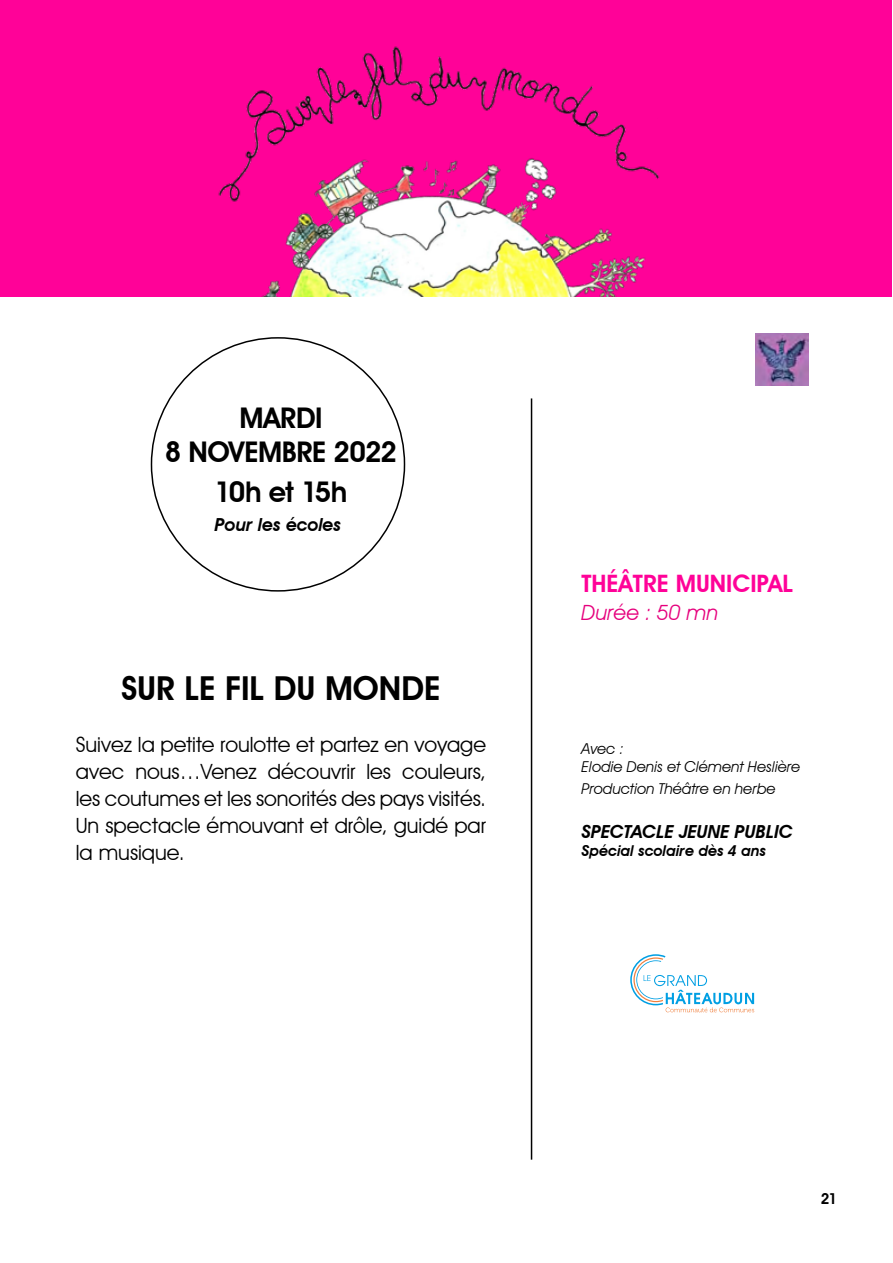
<style>
.page{position:relative;width:893px;height:1263px;background:#fff}
.page>*{position:absolute;margin:0;border:0;box-sizing:border-box;transform-origin:0 0}
.t1{font:600 33px "Avant Garde IT Cby BT";color:#000}
.t2{font:600 28.5px/34.2px "Avant Garde IT Cby BT";letter-spacing:-.015em;color:#000;text-align:center}
.t3{font:600 24px "Avant Garde IT Cby BT";color:#ff0298}
.t4{font:21px/27px "Avant Garde IT Cby BT";color:#000;text-align:justify}
.t5{font:italic 21px "Avant Garde IT Cby BT";color:#e6007d}
.t6{font:italic 600 18px "Avant Garde IT Cby BT";color:#000}
.t7{font:italic 15px/18px "Avant Garde IT Cby BT";color:#000}
.t8{font:italic 600 15px "Avant Garde IT Cby BT";color:#000}
.t9{font:600 15px "Avant Garde IT Cby BT";color:#000}
</style>
<div class="page">
<img style="left:756px;top:333px;width:53px;height:53px">
<hr style="left:531px;top:398px;width:1px;height:762px;background:#000">
<div style="left:0;top:0;width:891px;height:296px;background:#ff0298"></div>
<img style="left:218px;top:46px;width:442px;height:250px">
<svg style="left:630px;top:954px;width:124px;height:58px"></svg>
<h2 class="t2" style="left:165px;top:401px;width:234px">MARDI<br>8 NOVEMBRE 2022</h2>
<h2 class="t2" style="left:215px;top:474px;width:134px">10h et 15h</h2>
<p class="t6" style="left:215px;top:514px;width:128px">Pour les écoles</p>
<h1 class="t1" style="left:121px;top:668px;width:321px">SUR LE FIL DU MONDE</h1>
<p class="t4" style="left:76px;top:731px;width:412px">Suivez la petite roulotte et partez en voyage avec nous…Venez découvrir les couleurs, les coutumes et les sonorités des pays visités.<br>Un spectacle émouvant et drôle, guidé par la musique.</p>
<p class="t3" style="left:581px;top:569px;width:213px">THÉÂTRE MUNICIPAL</p>
<p class="t5" style="left:581px;top:600px;width:138px">Durée : 50 mn</p>
<p class="t7" style="left:581px;top:739px;width:220px">Avec :<br>Elodie Denis et Clément Heslière</p>
<p class="t7" style="left:581px;top:779px;width:196px">Production Théâtre en herbe</p>
<p class="t6" style="left:581px;top:820px;width:213px">SPECTACLE JEUNE PUBLIC</p>
<p class="t8" style="left:581px;top:841px;width:186px">Spécial scolaire dès 4 ans</p>
<p class="t9" style="left:821px;top:1190px;width:18px">21</p>
</div>
